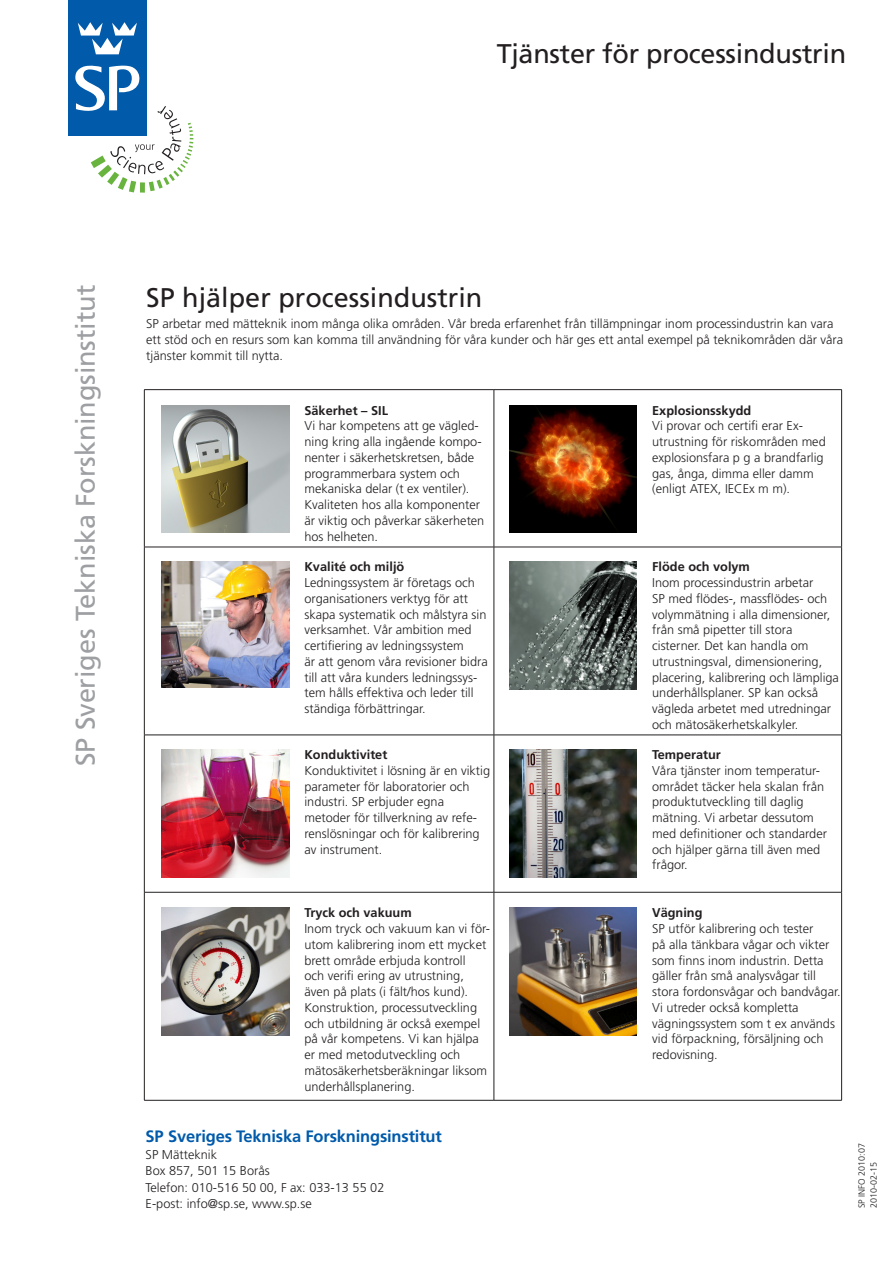
<style>
.page{position:relative;width:893px;height:1263px;background:#fff}
.page>*{position:absolute;margin:0;border:0;box-sizing:border-box;transform-origin:0 0}
.t1{font:27px "Frutiger";letter-spacing:-.005em;color:#9d9fa2}
.Rubrik_omslag{font:27px "Frutiger";letter-spacing:-.01em;color:#231f20}
.Rubrik_2{font:27px "Frutiger";color:#231f20}
.Bröd_ej_indrag{font:700 16.5px "Frutiger";letter-spacing:-.01em;color:#015aaa}
.Bröd_ej_indrag-2{font:300 12.75px/15.8px "Frutiger";color:#231f20}
.Mellanrubrik{font:700 12.75px "Frutiger";color:#231f20}
.Brödtext{font:300 9px "Frutiger";color:#231f20}
</style>
<div class="page">
<div style="left:68px;top:0;width:79px;height:136px;background:#015aaa"></div>
<svg style="left:78px;top:22px;width:59px;height:32px"></svg>
<div style="left:140px;top:182px;width:5px;height:11px;background:#acd494"></div>
<svg style="left:75px;top:65px;width:118px;height:127px"></svg>
<hr style="left:494px;top:389px;width:348px;height:1px;background:#231f20">
<hr style="left:841px;top:390px;width:1px;height:157px;background:#231f20">
<hr style="left:144px;top:735px;width:1px;height:157px;background:#231f20">
<hr style="left:841px;top:892px;width:1px;height:208px;background:#231f20">
<hr style="left:494px;top:1100px;width:348px;height:1px;background:#231f20">
<hr style="left:144px;top:547px;width:1px;height:188px;background:#231f20">
<hr style="left:144px;top:735px;width:350px;height:1px;background:#231f20">
<hr style="left:494px;top:547px;width:348px;height:1px;background:#231f20">
<hr style="left:494px;top:547px;width:1px;height:188px;background:#231f20">
<hr style="left:841px;top:547px;width:1px;height:188px;background:#231f20">
<hr style="left:144px;top:389px;width:350px;height:1px;background:#231f20">
<hr style="left:144px;top:390px;width:1px;height:157px;background:#231f20">
<hr style="left:494px;top:390px;width:1px;height:157px;background:#231f20">
<hr style="left:144px;top:547px;width:350px;height:1px;background:#231f20">
<hr style="left:144px;top:892px;width:350px;height:1px;background:#231f20">
<hr style="left:144px;top:892px;width:1px;height:208px;background:#231f20">
<hr style="left:494px;top:892px;width:1px;height:208px;background:#231f20">
<hr style="left:144px;top:1100px;width:350px;height:1px;background:#231f20">
<hr style="left:494px;top:735px;width:348px;height:1px;background:#231f20">
<hr style="left:494px;top:735px;width:1px;height:157px;background:#231f20">
<hr style="left:841px;top:735px;width:1px;height:157px;background:#231f20">
<hr style="left:494px;top:892px;width:348px;height:1px;background:#231f20">
<img style="left:162px;top:405px;width:127px;height:128px">
<img style="left:162px;top:749px;width:127px;height:128px">
<img style="left:509px;top:749px;width:128px;height:128px">
<img style="left:509px;top:562px;width:128px;height:127px">
<img style="left:509px;top:405px;width:128px;height:128px">
<img style="left:162px;top:562px;width:127px;height:126px">
<img style="left:162px;top:908px;width:127px;height:127px">
<img style="left:509px;top:908px;width:128px;height:127px">
<p class="Rubrik_omslag" style="left:497px;top:38px;width:351px">Tjänster för processindustrin</p>
<p class="t1" style="left:69px;top:766px;width:483px;rotate:-90deg">SP Sveriges Tekniska Forskningsinstitut</p>
<p class="Rubrik_2" style="left:146px;top:282px;width:338px">SP hjälper processindustrin</p>
<p class="Bröd_ej_indrag-2" style="left:146px;top:316px;width:698px">SP arbetar med mätteknik inom många olika områden. Vår breda erfarenhet från tillämpningar inom processindustrin kan vara ett stöd och en resurs som kan komma till användning för våra kunder och här ges ett antal exempel på teknikområden där våra tjänster kommit till nytta.</p>
<p class="Mellanrubrik" style="left:304px;top:403px;width:85px">Säkerhet – SIL</p>
<p class="Bröd_ej_indrag-2" style="left:304px;top:418px;width:181px">Vi har kompetens att ge vägled&shy;ning kring alla ingående kompo&shy;nenter i säkerhetskretsen, både programmerbara system och mekaniska delar (t ex ventiler).<br>Kvaliteten hos alla komponenter är viktig och påverkar säkerheten hos helheten.</p>
<p class="Mellanrubrik" style="left:304px;top:559px;width:101px">Kvalité och miljö</p>
<p class="Bröd_ej_indrag-2" style="left:304px;top:575px;width:184px">Ledningssystem är företags och organisationers verktyg för att skapa systematik och målstyra sin verksamhet. Vår ambition med certifiering av ledningssystem</p>
<p class="Bröd_ej_indrag-2" style="left:304px;top:654px;width:185px">är att genom våra revisioner bidra till att våra kunders ledningssys&shy;tem hålls effektiva och leder till ständiga förbättringar.</p>
<p class="Mellanrubrik" style="left:304px;top:747px;width:84px">Konduktivitet</p>
<p class="Bröd_ej_indrag-2" style="left:304px;top:763px;width:187px">Konduktivitet i lösning är en viktig parameter för laboratorier och industri. SP erbjuder egna</p>
<p class="Bröd_ej_indrag-2" style="left:304px;top:810px;width:177px">metoder för tillverkning av refe&shy;renslösningar och för kalibrering av instrument.</p>
<p class="Mellanrubrik" style="left:304px;top:905px;width:109px">Tryck och vakuum</p>
<p class="Bröd_ej_indrag-2" style="left:304px;top:921px;width:187px">Inom tryck och vakuum kan vi för&shy;utom kalibrering inom ett mycket brett område erbjuda kontroll<br>och verifi ering av utrustning, även på plats (i fält/hos kund).<br>Konstruktion, processutveckling och utbildning är också exempel på vår kompetens. Vi kan hjälpa er med metodutveckling och mätosäkerhetsberäkningar liksom underhållsplanering.</p>
<p class="Bröd_ej_indrag" style="left:146px;top:1127px;width:298px">SP Sveriges Tekniska Forskningsinstitut</p>
<p class="Bröd_ej_indrag-2" style="left:146px;top:1147px;width:73px">SP Mätteknik</p>
<p class="Bröd_ej_indrag-2" style="left:146px;top:1163px;width:126px">Box 857, 501 15 Borås</p>
<p class="Bröd_ej_indrag-2" style="left:146px;top:1180px;width:240px">Telefon: 010-516 50 00, F ax: 033-13 55 02</p>
<p class="Bröd_ej_indrag-2" style="left:146px;top:1195px;width:168px">E-post: info@sp.se, www.sp.se</p>
<p class="Mellanrubrik" style="left:652px;top:403px;width:101px">Explosionsskydd</p>
<p class="Bröd_ej_indrag-2" style="left:652px;top:418px;width:175px">Vi provar och certifi erar Ex&shy;utrustning för riskområden med</p>
<p class="Bröd_ej_indrag-2" style="left:652px;top:450px;width:173px">explosionsfara p g a brandfarlig</p>
<p class="Bröd_ej_indrag-2" style="left:652px;top:465px;width:163px">gas, ånga, dimma eller damm</p>
<p class="Bröd_ej_indrag-2" style="left:652px;top:481px;width:139px">(enligt ATEX, IECEx m m).</p>
<p class="Mellanrubrik" style="left:652px;top:559px;width:99px">Flöde och volym</p>
<p class="Bröd_ej_indrag-2" style="left:652px;top:575px;width:163px">Inom processindustrin arbetar</p>
<p class="Bröd_ej_indrag-2" style="left:652px;top:591px;width:177px">SP med flödes-, massflödes- och</p>
<p class="Bröd_ej_indrag-2" style="left:652px;top:606px;width:180px">volymmätning i alla dimensioner,</p>
<p class="Bröd_ej_indrag-2" style="left:652px;top:622px;width:142px">från små pipetter till stora</p>
<p class="Bröd_ej_indrag-2" style="left:652px;top:638px;width:158px">cisterner. Det kan handla om</p>
<p class="Bröd_ej_indrag-2" style="left:652px;top:654px;width:188px">utrustningsval, dimensionering, placering, kalibrering och lämpliga underhållsplaner. SP kan också vägleda arbetet med utredningar och mätosäkerhetskalkyler.</p>
<p class="Mellanrubrik" style="left:652px;top:747px;width:70px">Temperatur</p>
<p class="Bröd_ej_indrag-2" style="left:652px;top:763px;width:174px">Våra tjänster inom temperatur&shy;området täcker hela skalan från</p>
<p class="Bröd_ej_indrag-2" style="left:652px;top:794px;width:153px">produktutveckling till daglig</p>
<p class="Bröd_ej_indrag-2" style="left:652px;top:810px;width:163px">mätning. Vi arbetar dessutom</p>
<p class="Bröd_ej_indrag-2" style="left:652px;top:826px;width:176px">med definitioner och standarder och hjälper gärna till även med frågor.</p>
<p class="Mellanrubrik" style="left:652px;top:905px;width:52px">Vägning</p>
<p class="Bröd_ej_indrag-2" style="left:652px;top:921px;width:163px">SP utför kalibrering och tester</p>
<p class="Bröd_ej_indrag-2" style="left:652px;top:937px;width:179px">på alla tänkbara vågar och vikter</p>
<p class="Bröd_ej_indrag-2" style="left:652px;top:953px;width:173px">som finns inom industrin. Detta</p>
<p class="Bröd_ej_indrag-2" style="left:652px;top:968px;width:165px">gäller från små analysvågar till</p>
<p class="Bröd_ej_indrag-2" style="left:652px;top:984px;width:190px">stora fordonsvågar och bandvågar.</p>
<p class="Bröd_ej_indrag-2" style="left:652px;top:1000px;width:184px">Vi utreder också kompletta vägningssystem som t ex används vid förpackning, försäljning och redovisning.</p>
<p class="Brödtext" style="left:856px;top:1208px;width:67px;rotate:-90deg">SP INFO 2010:07</p>
<p class="Brödtext" style="left:868px;top:1208px;width:48px;rotate:-90deg">2010-02-15</p>
</div>
